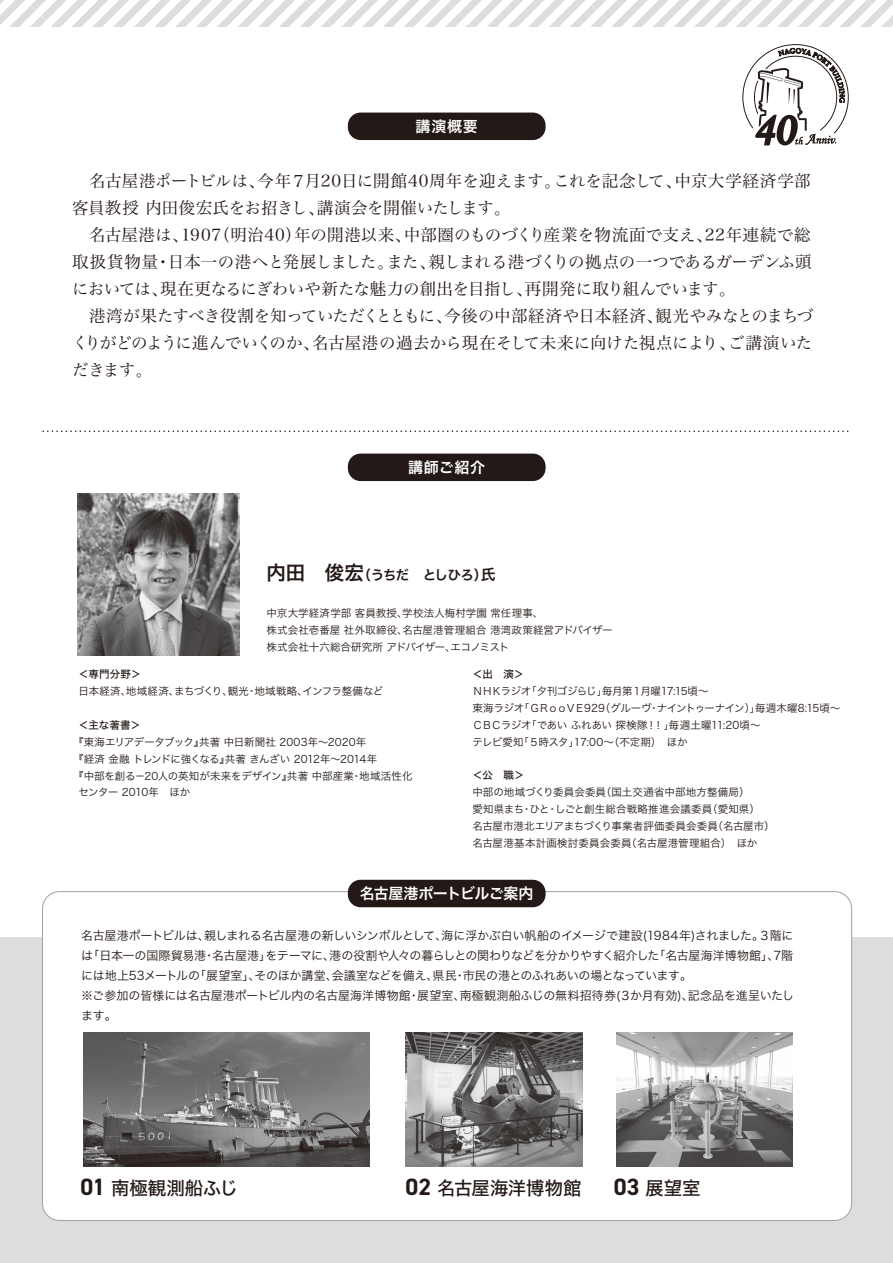
<style>
.page{position:relative;width:893px;height:1263px;background:#fff}
.page>*{position:absolute;margin:0;border:0;box-sizing:border-box;transform-origin:0 0}
.t1{font:18.45px "Hiragino Sans W5";color:#231916}
.t2{font:16.5px/27px "Hira Min Pro W3";letter-spacing:-.005em;color:#231916}
.t3{font:15px "Hiragino Sans W6";letter-spacing:-.04em;color:#fff}
.t4{font:15px "Hiragino Sans W6";letter-spacing:-.005em;color:#fff}
.t5{font:13.5px "Hiragino Sans W6";letter-spacing:-.065em;color:#231916}
.t6{font:12px/19.8px "Hiragino Sans W3";letter-spacing:-.02em;color:#231916}
.t7{font:10.5px/16.8px "Hiragino Sans W3";letter-spacing:-.005em;color:#231916}
.t8{font:10.5px/16.8px "Hiragino Sans W3";letter-spacing:-.045em;color:#231916}
.t9{font:10.5px "Hiragino Sans W3";letter-spacing:-.055em;color:#231916}
.t10{font:10.5px "Hiragino Sans W5";letter-spacing:.005em;color:#231916}
.s1{font-size:19.5px}
.s2{font-size:15px}
.s3{font-family:"DIN2014";font-weight:700;font-size:23.7px}
</style>
<div class="page">
<div style="left:0;top:938px;width:893px;height:325px;background:#dcdddd"></div>
<div style="left:43px;top:892px;width:809px;height:328px;background:#fff;border-radius:17px"></div>
<img style="left:83px;top:1032px;width:287px;height:134px">
<img style="left:616px;top:1032px;width:177px;height:134px">
<img style="left:406px;top:1032px;width:176px;height:134px">
<div style="left:348px;top:880px;width:198px;height:27px;background:#231916;border-radius:13px"></div>
<div style="left:348px;top:454px;width:198px;height:27px;background:#231916;border-radius:13px"></div>
<div style="left:348px;top:113px;width:198px;height:27px;background:#231916;border-radius:13px"></div>
<img style="left:78px;top:493px;width:161px;height:162px">
<svg style="left:43px;top:430px;width:806px;height:2px"></svg>
<svg style="left:742px;top:44px;width:107px;height:101px"></svg>
<svg style="left:0;top:0;width:893px;height:26px"></svg>
<p class="t4" style="left:415px;top:113px;width:64px">講演概要</p>
<p class="t2" style="left:72px;top:165px;width:743px">　名古屋港ポートビルは、今年７月20日に開館40周年を迎えます。これを記念して、中京大学経済学部客員教授 内田俊宏氏をお招きし、講演会を開催いたします。<br>　名古屋港は、1907（明治40）年の開港以来、中部圏のものづくり産業を物流面で支え、22年連続で総取扱貨物量・日本一の港へと発展しました。また、親しまれる港づくりの拠点の一つであるガーデンふ頭においては、現在更なるにぎわいや新たな魅力の創出を目指し、再開発に取り組んでいます。<br>　港湾が果たすべき役割を知っていただくとともに、今後の中部経済や日本経済、観光やみなとのまちづくりがどのように進んでいくのか、名古屋港の過去から現在そして未来に向けた視点により、ご講演いただきます。</p>
<p class="t4" style="left:408px;top:454px;width:79px">講師ご紹介</p>
<p class="t5" style="left:267px;top:562px;width:231px"><span class="s1">内田　俊宏</span>（うちだ　としひろ）<span class="s2">氏</span></p>
<p class="t7" style="left:267px;top:604px;width:348px">中京大学経済学部 客員教授、学校法人梅村学園 常任理事、<br>株式会社壱番屋 社外取締役、名古屋港管理組合 港湾政策経営アドバイザー株式会社十六総合研究所 アドバイザー、エコノミスト</p>
<p class="t10" style="left:78px;top:665px;width:64px">＜専門分野＞</p>
<p class="t7" style="left:78px;top:682px;width:306px">日本経済、地域経済、まちづくり、観光・地域戦略、インフラ整備など</p>
<p class="t10" style="left:78px;top:715px;width:64px">＜主な著書＞</p>
<p class="t7" style="left:73px;top:733px;width:295px">『東海エリアデータブック』共著 中日新聞社 2003年～2020年</p>
<p class="t9" style="left:73px;top:749px;width:306px">『経済 金融 トレンドに強くなる』共著 きんざい 2012年～2014年</p>
<p class="t7" style="left:73px;top:766px;width:341px">『中部を創る－20人の英知が未来をデザイン』共著 中部産業・地域活性化</p>
<p class="t9" style="left:78px;top:783px;width:113px">センター 2010年　ほか</p>
<p class="t10" style="left:472px;top:665px;width:53px">＜出　演＞</p>
<p class="t8" style="left:472px;top:682px;width:369px">ＮＨＫラジオ「夕刊ゴジらじ」毎月第１月曜17:15頃～<br>東海ラジオ「ＧＲｏｏＶＥ929（グルーヴ・ナイントゥーナイン）」毎週木曜8:15頃～ＣＢＣラジオ「であい ふれあい 探検隊！！」毎週土曜11:20頃～<br>テレビ愛知「５時スタ」17:00～（不定期）　ほか</p>
<p class="t10" style="left:472px;top:766px;width:53px">＜公　職＞</p>
<p class="t7" style="left:472px;top:783px;width:304px">中部の地域づくり委員会委員（国土交通省中部地方整備局）<br>愛知県まち・ひと・しごと創生総合戦略推進会議委員（愛知県）<br>名古屋市港北エリアまちづくり事業者評価委員会委員（名古屋市）名古屋港基本計画検討委員会委員（名古屋港管理組合）　ほか</p>
<p class="t3" style="left:360px;top:880px;width:175px">名古屋港ポートビルご案内</p>
<p class="t6" style="left:81px;top:925px;width:714px">名古屋港ポートビルは、親しまれる名古屋港の新しいシンボルとして、海に浮かぶ白い帆船のイメージで建設(1984年)されました。３階には「日本一の国際貿易港・名古屋港」をテーマに、港の役割や人々の暮らしとの関わりなどを分かりやすく紹介した「名古屋海洋博物館」、7階には地上53メートルの「展望室」、そのほか講堂、会議室などを備え、県民・市民の港とのふれあいの場となっています。<br>※ご参加の皆様には名古屋港ポートビル内の名古屋海洋博物館・展望室、南極観測船ふじの無料招待券(３か月有効)、記念品を進呈いたします。</p>
<p class="t1" style="left:80px;top:1172px;width:159px"><span class="s3">01</span> 南極観測船ふじ</p>
<p class="t1" style="left:406px;top:1172px;width:177px"><span class="s3">02</span> 名古屋海洋博物館</p>
<p class="t1" style="left:614px;top:1172px;width:88px"><span class="s3">03</span> 展望室</p>
</div>
